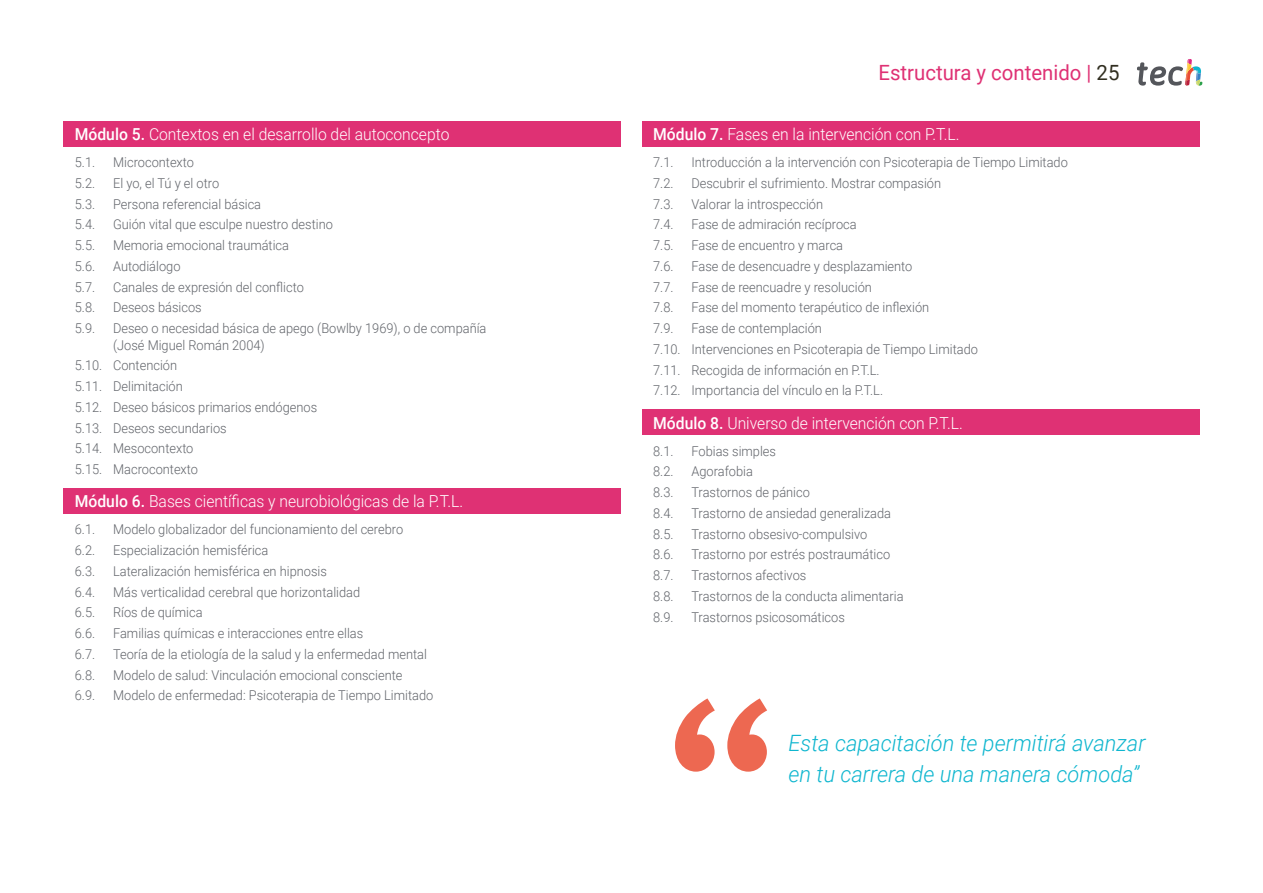
<style>
.page{position:relative;width:1263px;height:893px;background:#fff}
.page>*{position:absolute;margin:0;border:0;box-sizing:border-box;transform-origin:0 0}
.t1{font:italic 300 22.5px/31.5px "Roboto";color:#0fb6cf}
.t2{font:21px "Roboto";color:#df3174}
.t3{font:300 16.5px "Roboto";color:#fff;scale:.95 1}
.t4{font:300 13.5px/20.7px "Roboto";color:#61646a;scale:.95 1}
.s1{font-weight:500}
.s2{color:#312e20}
</style>
<div class="page">
<svg style="left:1137px;top:59px;width:65px;height:27px"></svg>
<div style="left:64px;top:121px;width:557px;height:25px;background:#df3174"></div>
<div style="left:64px;top:488px;width:557px;height:25px;background:#df3174"></div>
<div style="left:642px;top:121px;width:557px;height:25px;background:#df3174"></div>
<div style="left:642px;top:410px;width:557px;height:25px;background:#df3174"></div>
<svg style="left:675px;top:698px;width:92px;height:74px"></svg>
<p class="t3" style="left:75px;top:123px;width:396px"><span class="s1">Módulo 5.</span> Contextos en el desarrollo del autoconcepto</p>
<p class="t4" style="left:75px;top:151px;width:23px">5.1.</p>
<p class="t4" style="left:113px;top:151px;width:87px">Microcontexto</p>
<p class="t4" style="left:75px;top:172px;width:23px">5.2.</p>
<p class="t4" style="left:113px;top:172px;width:113px">El yo, el Tú y el otro</p>
<p class="t4" style="left:75px;top:193px;width:23px">5.3.</p>
<p class="t4" style="left:113px;top:193px;width:157px">Persona referencial básica</p>
<p class="t4" style="left:75px;top:214px;width:23px">5.4.</p>
<p class="t4" style="left:113px;top:214px;width:233px">Guión vital que esculpe nuestro destino</p>
<p class="t4" style="left:75px;top:234px;width:23px">5.5.</p>
<p class="t4" style="left:113px;top:234px;width:187px">Memoria emocional traumática</p>
<p class="t4" style="left:75px;top:255px;width:23px">5.6.</p>
<p class="t4" style="left:113px;top:255px;width:72px">Autodiálogo</p>
<p class="t4" style="left:75px;top:276px;width:23px">5.7.</p>
<p class="t4" style="left:113px;top:276px;width:202px">Canales de expresión del conflicto</p>
<p class="t4" style="left:75px;top:297px;width:23px">5.8.</p>
<p class="t4" style="left:113px;top:297px;width:95px">Deseos básicos</p>
<p class="t4" style="left:75px;top:317px;width:23px">5.9.</p>
<p class="t4" style="left:113px;top:320px;width:394px;line-height:16.5px">Deseo o necesidad básica de apego (Bowlby 1969), o de compañía (José Miguel Román 2004)</p>
<p class="t4" style="left:75px;top:355px;width:257px">5.10. Contención<br>5.11. Delimitación<br>5.12. Deseo básicos primarios endógenos<br>5.13. Deseos secundarios<br>5.14. Mesocontexto<br>5.15. Macrocontexto</p>
<p class="t3" style="left:75px;top:490px;width:410px"><span class="s1">Módulo 6.</span> Bases científicas y neurobiológicas de la P.T.L.</p>
<p class="t4" style="left:75px;top:519px;width:23px">6.1.</p>
<p class="t4" style="left:113px;top:519px;width:307px">Modelo globalizador del funcionamiento del cerebro</p>
<p class="t4" style="left:75px;top:539px;width:23px">6.2.</p>
<p class="t4" style="left:113px;top:539px;width:165px">Especialización hemisférica</p>
<p class="t4" style="left:75px;top:560px;width:23px">6.3.</p>
<p class="t4" style="left:113px;top:560px;width:227px">Lateralización hemisférica en hipnosis</p>
<p class="t4" style="left:75px;top:581px;width:23px">6.4.</p>
<p class="t4" style="left:113px;top:581px;width:262px">Más verticalidad cerebral que horizontalidad</p>
<p class="t4" style="left:75px;top:602px;width:23px">6.5.</p>
<p class="t4" style="left:113px;top:602px;width:96px">Ríos de química</p>
<p class="t4" style="left:75px;top:622px;width:23px">6.6.</p>
<p class="t4" style="left:113px;top:622px;width:265px">Familias químicas e interacciones entre ellas</p>
<p class="t4" style="left:75px;top:643px;width:23px">6.7.</p>
<p class="t4" style="left:113px;top:643px;width:332px">Teoría de la etiología de la salud y la enfermedad mental</p>
<p class="t4" style="left:75px;top:664px;width:23px">6.8.</p>
<p class="t4" style="left:113px;top:664px;width:306px">Modelo de salud: Vinculación emocional consciente</p>
<p class="t4" style="left:75px;top:685px;width:23px">6.9.</p>
<p class="t4" style="left:113px;top:685px;width:339px">Modelo de enfermedad: Psicoterapia de Tiempo Limitado</p>
<h2 class="t2" style="left:878px;top:57px;width:242px">Estructura y contenido | <span class="s2">25</span></h2>
<p class="t3" style="left:653px;top:123px;width:324px"><span class="s1">Módulo 7.</span> Fases en la intervención con P.T.L.</p>
<p class="t4" style="left:653px;top:151px;width:23px">7.1.</p>
<p class="t4" style="left:691px;top:151px;width:398px">Introducción a la intervención con Psicoterapia de Tiempo Limitado</p>
<p class="t4" style="left:653px;top:172px;width:23px">7.2.</p>
<p class="t4" style="left:691px;top:172px;width:264px">Descubrir el sufrimiento. Mostrar compasión</p>
<p class="t4" style="left:653px;top:193px;width:23px">7.3.</p>
<p class="t4" style="left:691px;top:193px;width:140px">Valorar la introspección</p>
<p class="t4" style="left:653px;top:214px;width:23px">7.4.</p>
<p class="t4" style="left:691px;top:214px;width:175px">Fase de admiración recíproca</p>
<p class="t4" style="left:653px;top:234px;width:23px">7.5.</p>
<p class="t4" style="left:691px;top:234px;width:161px">Fase de encuentro y marca</p>
<p class="t4" style="left:653px;top:255px;width:23px">7.6.</p>
<p class="t4" style="left:691px;top:255px;width:234px">Fase de desencuadre y desplazamiento</p>
<p class="t4" style="left:653px;top:276px;width:23px">7.7.</p>
<p class="t4" style="left:691px;top:276px;width:191px">Fase de reencuadre y resolución</p>
<p class="t4" style="left:653px;top:297px;width:23px">7.8.</p>
<p class="t4" style="left:691px;top:297px;width:252px">Fase del momento terapéutico de inflexión</p>
<p class="t4" style="left:653px;top:317px;width:23px">7.9.</p>
<p class="t4" style="left:653px;top:317px;width:343px;text-indent:38px">Fase de contemplación<br>7.10. Intervenciones en Psicoterapia de Tiempo Limitado 7.11. Recogida de información en P.T.L.<br>7.12. Importancia del vínculo en la P.T.L.</p>
<p class="t3" style="left:653px;top:411px;width:328px"><span class="s1">Módulo 8.</span> Universo de intervención con P.T.L.</p>
<p class="t4" style="left:653px;top:440px;width:23px">8.1.</p>
<p class="t4" style="left:691px;top:440px;width:91px">Fobias simples</p>
<p class="t4" style="left:653px;top:461px;width:23px">8.2.</p>
<p class="t4" style="left:691px;top:461px;width:66px">Agorafobia</p>
<p class="t4" style="left:653px;top:481px;width:23px">8.3.</p>
<p class="t4" style="left:691px;top:481px;width:126px">Trastornos de pánico</p>
<p class="t4" style="left:653px;top:502px;width:23px">8.4.</p>
<p class="t4" style="left:691px;top:502px;width:212px">Trastorno de ansiedad generalizada</p>
<p class="t4" style="left:653px;top:523px;width:23px">8.5.</p>
<p class="t4" style="left:691px;top:523px;width:187px">Trastorno obsesivo-compulsivo</p>
<p class="t4" style="left:653px;top:544px;width:23px">8.6.</p>
<p class="t4" style="left:691px;top:544px;width:211px">Trastorno por estrés postraumático</p>
<p class="t4" style="left:653px;top:564px;width:23px">8.7.</p>
<p class="t4" style="left:691px;top:564px;width:122px">Trastornos afectivos</p>
<p class="t4" style="left:653px;top:585px;width:23px">8.8.</p>
<p class="t4" style="left:691px;top:585px;width:225px">Trastornos de la conducta alimentaria</p>
<p class="t4" style="left:653px;top:606px;width:23px">8.9.</p>
<p class="t4" style="left:691px;top:606px;width:163px">Trastornos psicosomáticos</p>
<h1 class="t1" style="left:788px;top:726px;width:359px">Esta capacitación te permitirá avanzar en tu carrera de una manera cómoda”</h1>
</div>
